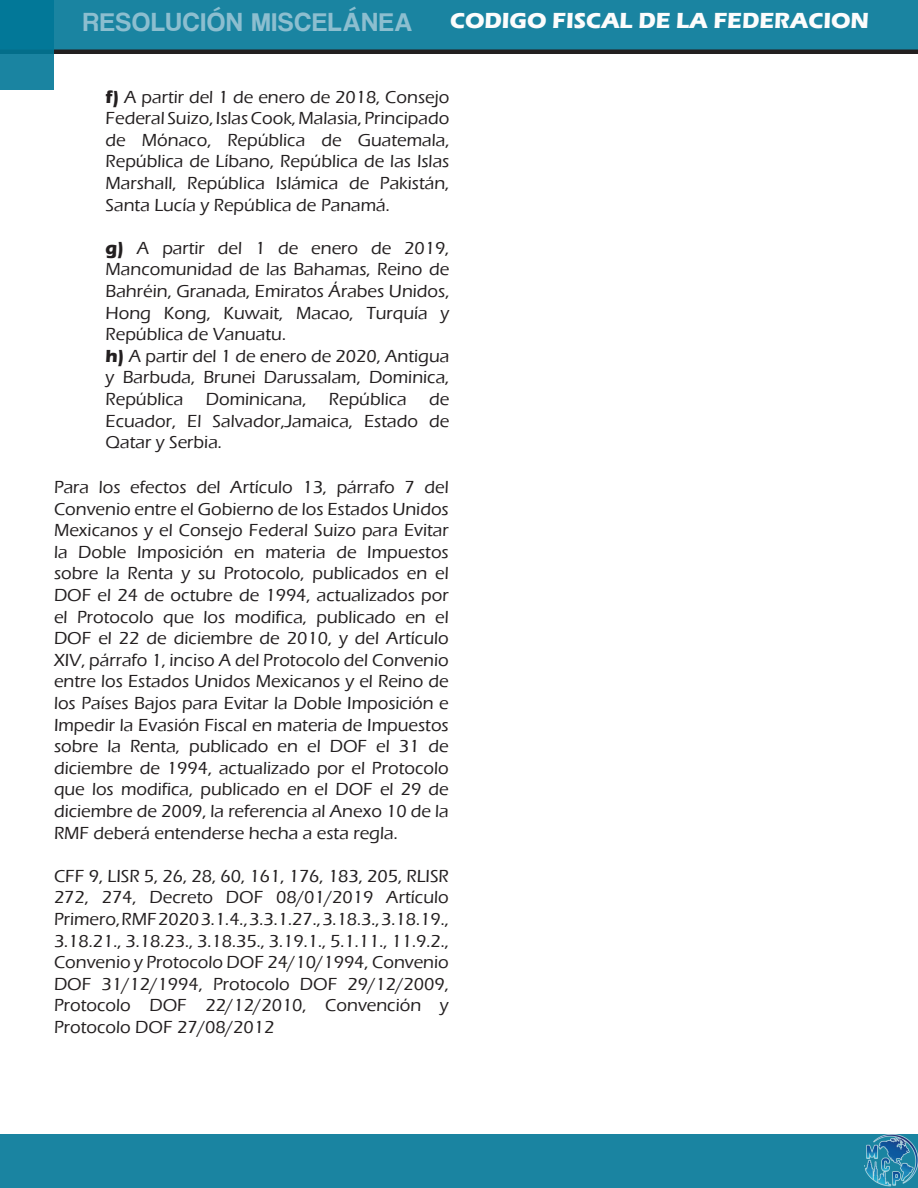
<style>
.page{position:relative;width:918px;height:1188px;background:#fff}
.page>*{position:absolute;margin:0;border:0;box-sizing:border-box;transform-origin:0 0}
.t1{font:27px "Coolvetica Rg";letter-spacing:.05em;color:#9ac5d5}
.t2{font:700 22.5px "Eras ITC";color:#fcfcfc}
.t3{font:500 18px/21.6px "Eras ITC";color:#231f20;text-align:justify}
.s1{font-weight:700}
</style>
<div class="page">
<div style="left:0;top:0;width:918px;height:54px;background:#1a84a1"></div>
<div style="left:0;top:1134px;width:918px;height:54px;background:#1a84a1"></div>
<hr style="left:0;top:50px;width:918px;height:4px;background:#231f20">
<img style="left:864px;top:1134px;width:54px;height:53px">
<svg style="left:0;top:0;width:54px;height:90px;background:#0b7c9a"></svg>
<h1 class="t1" style="left:83px;top:6px;width:331px">RESOLUCIÓN MISCELÁNEA</h1>
<p class="t2" style="left:450px;top:7px;width:421px">CODIGO FISCAL DE LA FEDERACION</p>
<p class="t3" style="left:106px;top:86px;width:345px"><span class="s1">f)</span> A partir del 1 de enero de 2018, Consejo Federal Suizo, Islas Cook, Malasia, Principado de Mónaco, República de Guatemala, República de Líbano, República de las Islas Marshall, República Islámica de Pakistán, Santa Lucía y República de Panamá.</p>
<p class="t3" style="left:106px;top:237px;width:345px"><span class="s1">g)</span> A partir del 1 de enero de 2019, Mancomunidad de las Bahamas, Reino de Bahréin, Granada, Emiratos Árabes Unidos, Hong Kong, Kuwait, Macao, Turquía y República de Vanuatu.</p>
<p class="t3" style="left:106px;top:345px;width:345px"><span class="s1">h)</span> A partir del 1 de enero de 2020, Antigua y Barbuda, Brunei Darussalam, Dominica, República Dominicana, República de Ecuador, El Salvador,Jamaica, Estado de Qatar y Serbia.</p>
<p class="t3" style="left:54px;top:476px;width:396px">Para los efectos del Artículo 13, párrafo 7 del Convenio entre el Gobierno de los Estados Unidos Mexicanos y el Consejo Federal Suizo para Evitar la Doble Imposición en materia de Impuestos sobre la Renta y su Protocolo, publicados en el DOF el 24 de octubre de 1994, actualizados por el Protocolo que los modifica, publicado en el DOF el 22 de diciembre de 2010, y del Artículo XIV, párrafo 1, inciso A del Protocolo del Convenio entre los Estados Unidos Mexicanos y el Reino de los Países Bajos para Evitar la Doble Imposición e Impedir la Evasión Fiscal en materia de Impuestos sobre la Renta, publicado en el DOF el 31 de diciembre de 1994, actualizado por el Protocolo que los modifica, publicado en el DOF el 29 de diciembre de 2009, la referencia al Anexo 10 de la RMF deberá entenderse hecha a esta regla.</p>
<p class="t3" style="left:54px;top:865px;width:396px">CFF 9, LISR 5, 26, 28, 60, 161, 176, 183, 205, RLISR 272, 274, Decreto DOF 08/01/2019 Artículo Primero, RMF 2020 3.1.4., 3.3.1.27., 3.18.3., 3.18.19., 3.18.21., 3.18.23., 3.18.35., 3.19.1., 5.1.11., 11.9.2., Convenio y Protocolo DOF 24/10/1994, Convenio DOF 31/12/1994, Protocolo DOF 29/12/2009, Protocolo DOF 22/12/2010, Convención y Protocolo DOF 27/08/2012</p>
</div>
